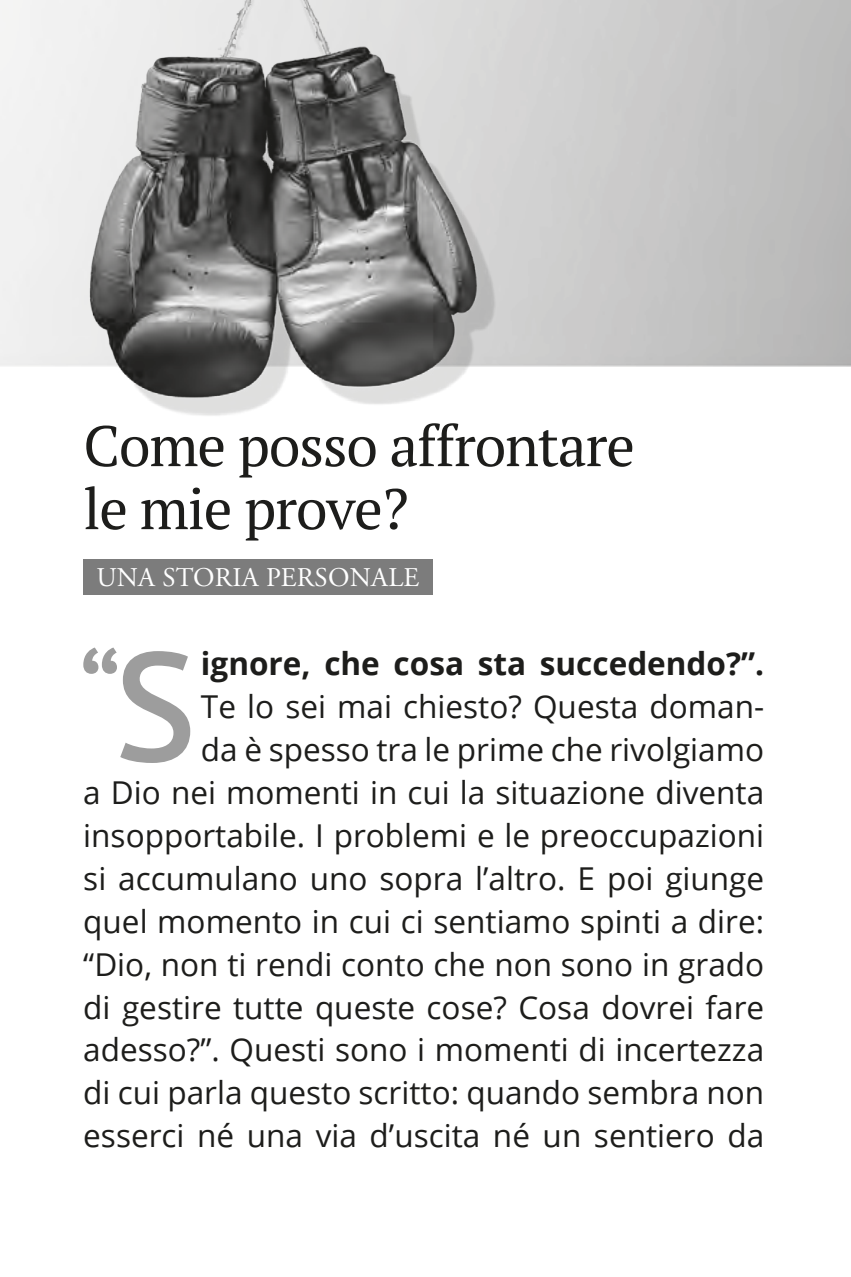
<style>
.page{position:relative;width:851px;height:1277px;background:#fff}
.page>*{position:absolute;margin:0;border:0;box-sizing:border-box;transform-origin:0 0}
.t1{font:600 117.3px "PT Sans Pro";color:#9d9d9d}
.t2{font:57px/63px "PT Serif";letter-spacing:-.02em;color:#1d1d1b}
.t3{font:31.5px/42.9px "Open Sans";color:#1d1d1b;text-align:right}
.t4{font:700 31.5px "Open Sans";color:#1d1d1b}
.t5{font:27px "Adobe Garamond Pro";letter-spacing:.01em;color:#fff}
.s1{font-size:154.2px}
</style>
<div class="page">
<img style="left:65px;top:0;width:435px;height:416px">
<div style="left:83px;top:559px;width:350px;height:36px;background:#7c7c7c"></div>
<h2 class="t2" style="left:83px;top:414px;width:553px">Come posso affrontare le mie prove?</h2>
<p class="t5" style="left:96px;top:561px;width:324px">UNA STORIA PERSONALE</p>
<h1 class="t1" style="left:79px;top:622px;width:119px">“<span class="s1">S</span></h1>
<p class="t4" style="left:201px;top:641px;width:564px">ignore, che cosa sta succedendo?”.</p>
<p class="t3" style="left:83px;top:684px;width:682px">Te lo sei mai chiesto? Questa doman-<br>da è spesso tra le prime che rivolgiamo<br>a Dio nei momenti in cui la situazione diventa insopportabile. I problemi e le preoccupazioni si accumulano uno sopra l’altro. E poi giunge quel momento in cui ci sentiamo spinti a dire: “Dio, non ti rendi conto che non sono in grado di gestire tutte queste cose? Cosa dovrei fare adesso?”. Questi sono i momenti di incertezza di cui parla questo scritto: quando sembra non esserci né una via d’uscita né un sentiero da</p>
</div>
